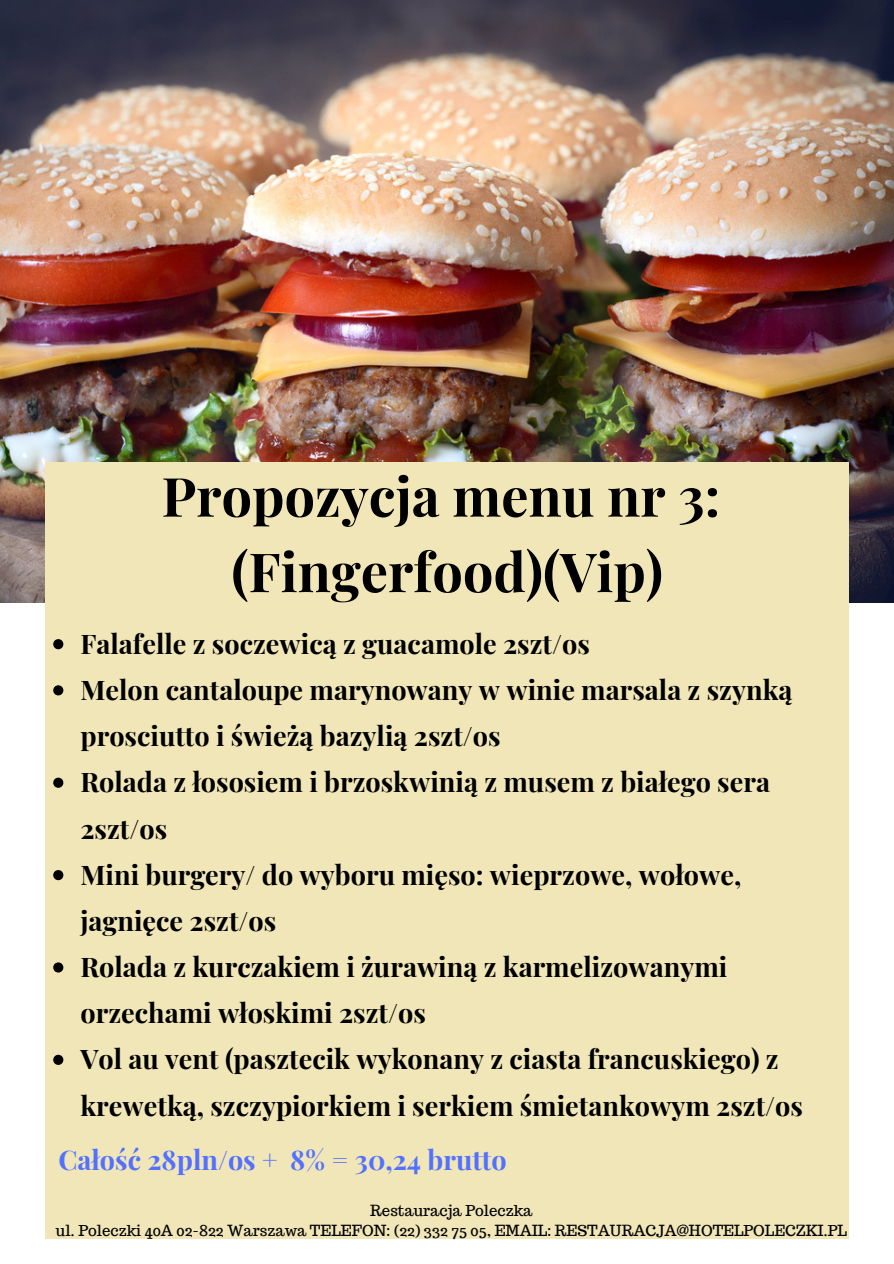
<style>
.page{position:relative;width:894px;height:1264px;background:#fff}
.page>*{position:absolute;margin:0;border:0;box-sizing:border-box;transform-origin:0 0}
.t1{font:700 54px/75.4px "Playfair Display";color:#000;text-align:center}
.t2{font:700 27px/46.2px "Playfair Display";color:#000}
.t3{font:700 27px "Playfair Display";color:#5271ff}
.t4{font:15px/20.2px "Trocchi";color:#000;text-align:center}
</style>
<div class="page">
<img style="left:0;top:0;width:893px;height:602px">
<div style="left:45px;top:462px;width:803px;height:776px;background:#f1e6b8"></div>
<svg style="left:53px;top:639px;width:10px;height:10px"></svg>
<svg style="left:53px;top:685px;width:10px;height:10px"></svg>
<svg style="left:53px;top:777px;width:10px;height:10px"></svg>
<svg style="left:53px;top:870px;width:10px;height:10px"></svg>
<svg style="left:53px;top:962px;width:10px;height:10px"></svg>
<svg style="left:53px;top:1054px;width:10px;height:10px"></svg>
<h1 class="t1" style="left:161px;top:456px;width:560px">Propozycja menu nr 3: (Fingerfood)(Vip)</h1>
<p class="t2" style="left:80px;top:619px;width:723px">Falafelle z soczewicą z guacamole 2szt/os<br>Melon cantaloupe marynowany w winie marsala z szynką prosciutto i świeżą bazylią 2szt/os<br>Rolada z łososiem i brzoskwinią z musem z białego sera 2szt/os<br>Mini burgery/ do wyboru mięso: wieprzowe, wołowe, jagnięce 2szt/os<br>Rolada z kurczakiem i żurawiną z karmelizowanymi orzechami włoskimi 2szt/os<br>Vol au vent (pasztecik wykonany z ciasta francuskiego) z krewetką, szczypiorkiem i serkiem śmietankowym 2szt/os</p>
<p class="t3" style="left:58px;top:1140px;width:449px">Całość 28pln/os + 8% = 30,24 brutto</p>
<p class="t4" style="left:56px;top:1200px;width:792px">Restauracja Poleczka<br>ul. Poleczki 40A 02-822 Warszawa TELEFON: (22) 332 75 05, EMAIL: RESTAURACJA@HOTELPOLECZKI.PL</p>
</div>
